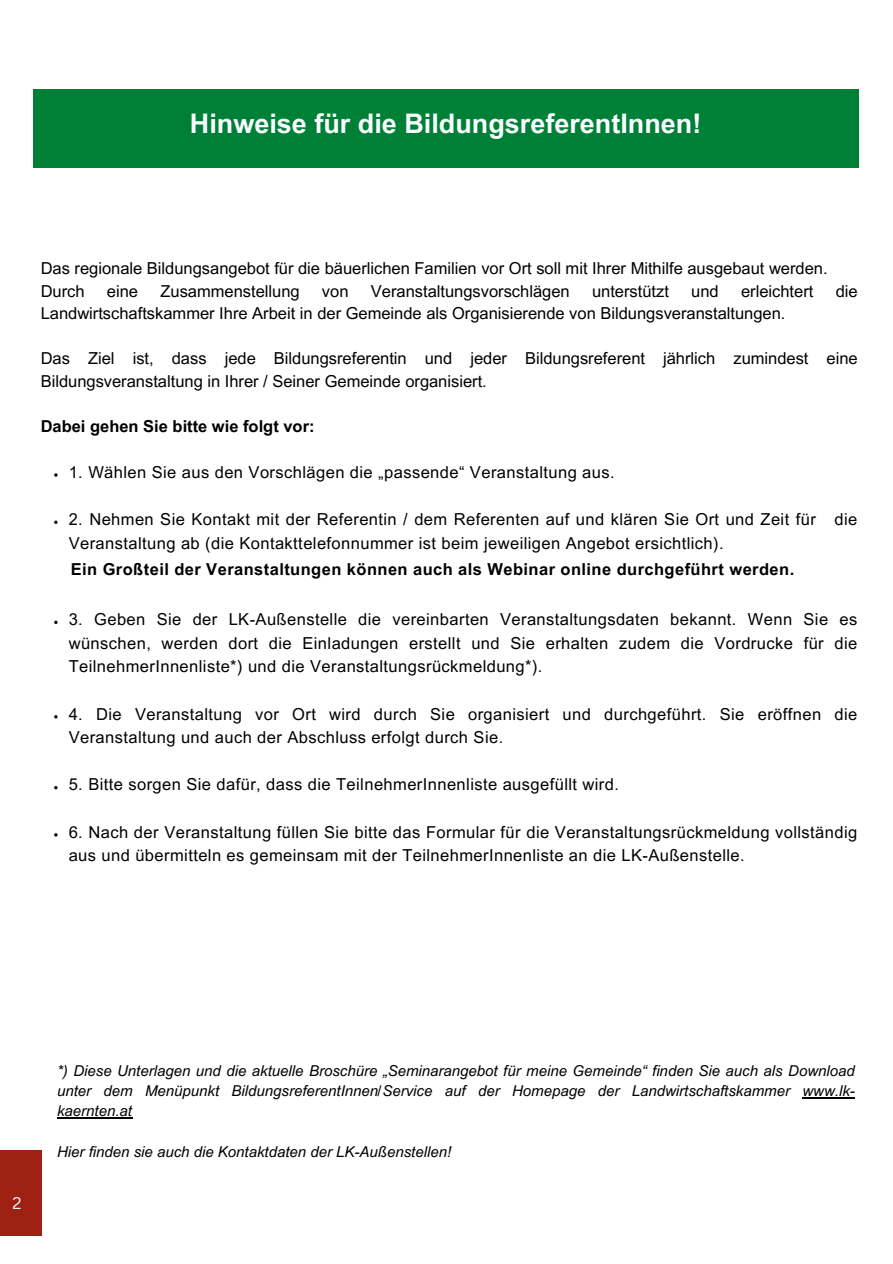
<style>
.page{position:relative;width:893px;height:1264px;background:#fff}
.page>*{position:absolute;margin:0;border:0;box-sizing:border-box;transform-origin:0 0}
.t1{font:700 27px "Arial MT Pro";color:#fafdfd}
.t2{font:16.5px/23.5px "Arial MT Pro";letter-spacing:.025em;color:#000}
.t3{font:16.5px/22.5px "Arial MT Pro";color:#000}
.t4{font:700 16.5px "Arial MT Pro";letter-spacing:.025em;color:#000}
.t5{font:700 16.5px "Arial MT Pro";color:#000}
.t6{font:16.5px "Canva Sans";color:#fafdfd}
.t7{font:italic 15px/20.2px "Arial MT Pro";color:#000;text-align:justify}
</style>
<div class="page">
<div style="left:33px;top:89px;width:825px;height:78px;background:#008037"></div>
<svg style="left:54px;top:520px;width:4px;height:4px"></svg>
<svg style="left:54px;top:620px;width:4px;height:4px"></svg>
<svg style="left:54px;top:715px;width:4px;height:3px"></svg>
<svg style="left:54px;top:786px;width:4px;height:3px"></svg>
<svg style="left:54px;top:833px;width:4px;height:3px"></svg>
<div style="left:0;top:1149px;width:41px;height:86px;background:#9e2113"></div>
<hr style="left:802px;top:1097px;width:52px;height:1px;background:#000">
<hr style="left:57px;top:1117px;width:75px;height:1px;background:#000">
<h1 class="t1" style="left:190px;top:108px;width:513px">Hinweise für die BildungsreferentInnen!</h1>
<p class="t3" style="left:41px;top:258px;width:788px">Das regionale Bildungsangebot für die bäuerlichen Familien vor Ort soll mit Ihrer Mithilfe ausgebaut werden.<br>Durch</p>
<p class="t2" style="left:107px;top:280px;width:33px">eine</p>
<p class="t3" style="left:160px;top:280px;width:141px">Zusammenstellung</p>
<p class="t2" style="left:322px;top:280px;width:28px">von</p>
<p class="t3" style="left:371px;top:280px;width:200px">Veranstaltungsvorschlägen</p>
<p class="t3" style="left:592px;top:280px;width:78px">unterstützt</p>
<p class="t2" style="left:691px;top:280px;width:29px">und</p>
<p class="t3" style="left:741px;top:280px;width:74px">erleichtert</p>
<p class="t2" style="left:835px;top:280px;width:23px">die</p>
<p class="t3" style="left:41px;top:303px;width:746px">Landwirtschaftskammer Ihre Arbeit in der Gemeinde als Organisierende von Bildungsveranstaltungen.</p>
<p class="t3" style="left:41px;top:348px;width:818px">Das Ziel ist, dass jede Bildungsreferentin und jeder Bildungsreferent jährlich zumindest eine<br>Bildungsveranstaltung in Ihrer / Seiner Gemeinde organisiert.</p>
<p class="t5" style="left:41px;top:416px;width:275px">Dabei gehen Sie bitte wie folgt vor:</p>
<p class="t2" style="left:69px;top:461px;width:547px">1. Wählen Sie aus den Vorschlägen die „passende“ Veranstaltung aus.</p>
<p class="t2" style="left:69px;top:508px;width:790px">2. Nehmen Sie Kontakt mit der Referentin / dem Referenten auf und klären Sie Ort und Zeit für die<br>Veranstaltung ab (die Kontakttelefonnummer ist beim jeweiligen Angebot ersichtlich).</p>
<p class="t4" style="left:71px;top:559px;width:725px">Ein Großteil der Veranstaltungen können auch als Webinar online durchgeführt werden.</p>
<p class="t2" style="left:69px;top:608px;width:790px;text-align:justify">3. Geben Sie der LK-Außenstelle die vereinbarten Veranstaltungsdaten bekannt. Wenn Sie es wünschen, werden dort die Einladungen erstellt und Sie erhalten zudem die Vordrucke für die TeilnehmerInnenliste*) und die Veranstaltungsrückmeldung*).</p>
<p class="t2" style="left:69px;top:703px;width:790px">4. Die Veranstaltung vor Ort wird durch Sie organisiert und durchgeführt. Sie eröffnen die<br>Veranstaltung und auch der Abschluss erfolgt durch Sie.</p>
<p class="t2" style="left:69px;top:773px;width:552px">5. Bitte sorgen Sie dafür, dass die TeilnehmerInnenliste ausgefüllt wird.</p>
<p class="t2" style="left:69px;top:821px;width:790px">6. Nach der Veranstaltung füllen Sie bitte das Formular für die Veranstaltungsrückmeldung vollständig aus und übermitteln es gemeinsam mit der TeilnehmerInnenliste an die LK-Außenstelle.</p>
<p class="t6" style="left:13px;top:1193px;width:11px">2</p>
<p class="t7" style="left:57px;top:1060px;width:799px">*) Diese Unterlagen und die aktuelle Broschüre „Seminarangebot für meine Gemeinde“ finden Sie auch als Download unter dem Menüpunkt BildungsreferentInnen/Service auf der Homepage der Landwirtschaftskammer www.lk&shy;kaernten.at</p>
<p class="t7" style="left:57px;top:1141px;width:395px">Hier finden sie auch die Kontaktdaten der LK-Außenstellen!</p>
</div>
